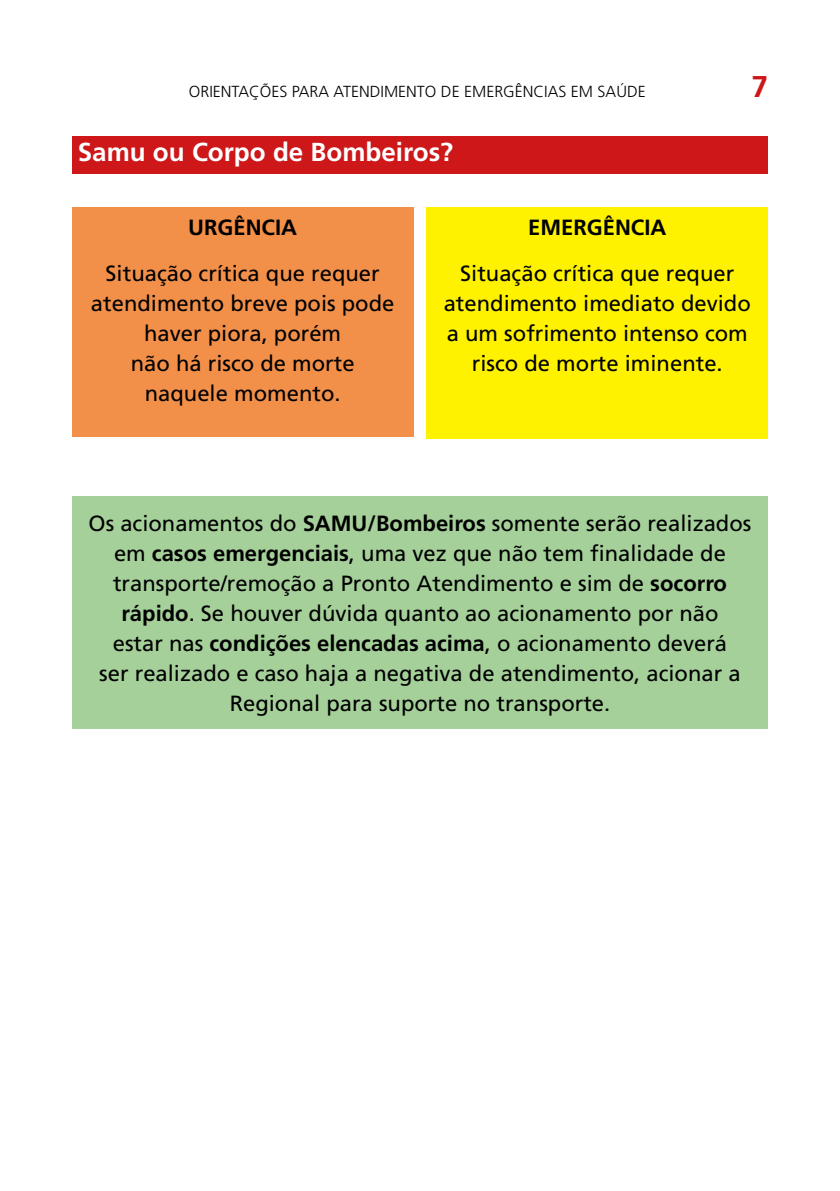
<style>
.page{position:relative;width:840px;height:1191px;background:#fff}
.page>*{position:absolute;margin:0;border:0;box-sizing:border-box;transform-origin:0 0}
.t1{font:700 30px "Frutiger LT Std";color:#cd1719}
.t2{font:700 26px "Frutiger LT Std";color:#fff}
.t3{font:22px/30px "Frutiger LT Std";color:#000;text-align:center}
.t4{font:700 22px "Frutiger LT Std";color:#000}
.t5{font:300 16px "Frutiger LT Std";color:#000}
.s1{font-weight:700}
</style>
<div class="page">
<div style="left:72px;top:136px;width:695px;height:37px;background:#cd1719"></div>
<div style="left:72px;top:207px;width:341px;height:230px;background:#f28f49"></div>
<div style="left:426px;top:207px;width:341px;height:231px;background:#fef200"></div>
<div style="left:72px;top:496px;width:695px;height:233px;background:#a5d09a"></div>
<p class="t5" style="left:189px;top:82px;width:458px">ORIENTAÇÕES PARA ATENDIMENTO DE EMERGÊNCIAS EM SAÚDE</p>
<h1 class="t1" style="left:751px;top:69px;width:18px">7</h1>
<p class="t2" style="left:78px;top:137px;width:377px">Samu ou Corpo de Bombeiros?</p>
<p class="t4" style="left:188px;top:214px;width:110px">URGÊNCIA</p>
<p class="t3" style="left:91px;top:258px;width:305px">Situação crítica que requer atendimento breve pois pode haver piora, porém<br>não há risco de morte naquele momento.</p>
<p class="t4" style="left:528px;top:214px;width:140px">EMERGÊNCIA</p>
<p class="t3" style="left:443px;top:258px;width:308px">Situação crítica que requer atendimento imediato devido a um sofrimento intenso com risco de morte iminente.</p>
<p class="t3" style="left:88px;top:508px;width:664px">Os acionamentos do <span class="s1">SAMU/Bombeiros</span> somente serão realizados em <span class="s1">casos emergenciais</span>, uma vez que não tem finalidade de transporte/remoção a Pronto Atendimento e sim de <span class="s1">socorro rápido</span>. Se houver dúvida quanto ao acionamento por não<br>estar nas <span class="s1">condições elencadas acima</span>, o acionamento deverá<br>ser realizado e caso haja a negativa de atendimento, acionar a Regional para suporte no transporte.</p>
</div>
